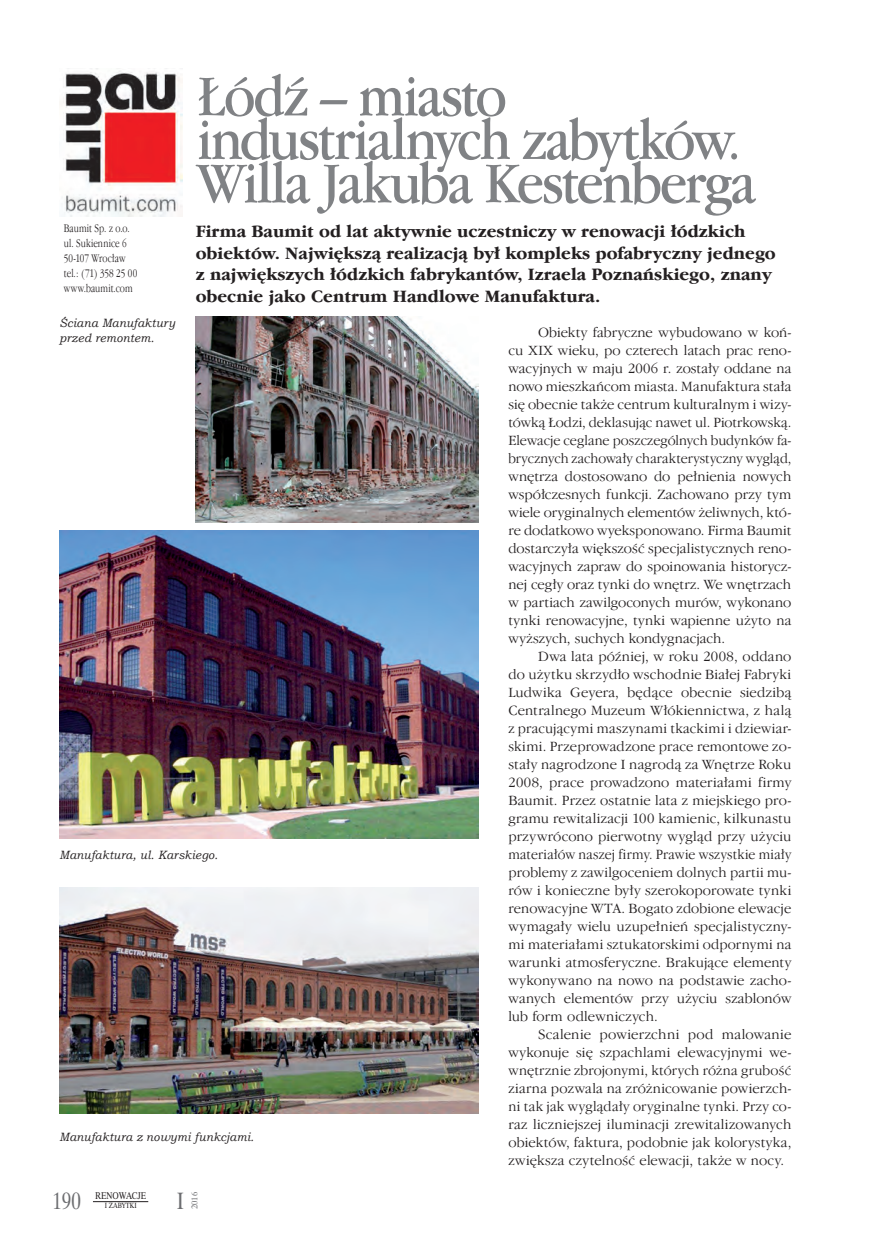
<style>
.page{position:relative;width:885px;height:1259px;background:#fff}
.page>*{position:absolute;margin:0;border:0;box-sizing:border-box;transform-origin:0 0}
.t1{font:60px/43.5px "Garmd ITC Bk PL";letter-spacing:-.035em;color:#808285;scale:.9 1}
.t2{font:23.55px "Dutch 801 Rm PL Roman A";color:#6c6d70;scale:.8 1}
.t3{font:700 18px/21.6px "Garmd ITC Bk PL";color:#231f20}
.t4{font:14.7px/18px "Garmd ITC Lt PL";letter-spacing:.005em;color:#231f20;text-align:justify}
.t5{font:italic 12px/14.2px "Bookman Old Style";letter-spacing:.015em;color:#231f20;scale:.95 1}
.t6{font:12px/15px "Garmd ITC Lt Nr PL";letter-spacing:.005em;color:#231f20;scale:.95 1}
.t7{font:9.75px "Dutch 801 Rm PL Roman A";color:#231f20;scale:.8 1}
.t8{font:8.4px "Dutch 801 Rm PL Roman A";color:#6c6d70}
.t9{font:7.5px "Dutch 801 Rm PL Roman A";color:#231f20;scale:.8 1}
</style>
<div class="page">
<hr style="left:93px;top:1201px;width:55px;height:1px;background:#231f20">
<img style="left:63px;top:68px;width:120px;height:149px">
<img style="left:60px;top:887px;width:418px;height:226px">
<img style="left:60px;top:530px;width:418px;height:308px">
<img style="left:196px;top:316px;width:282px;height:207px">
<h1 class="t1" style="left:197px;top:73px;width:622px">Łódź – miasto industrialnych zabytków.<br>Willa Jakuba Kestenberga</h1>
<p class="t6" style="left:64px;top:220px;width:79px">Baumit Sp. z o.o. ul. Sukiennice 6<br>50-107 Wrocław tel.: (71) 358 25 00 www.baumit.com</p>
<p class="t3" style="left:196px;top:221px;width:581px">Firma Baumit od lat aktywnie uczestniczy w renowacji łódzkich obiektów. Największą realizacją był kompleks pofabryczny jednego z największych łódzkich fabrykantów, Izraela Poznańskiego, znany obecnie jako Centrum Handlowe Manufaktura.</p>
<p class="t4" style="left:508px;top:323px;width:284px;text-indent:30px">Obiekty fabryczne wybudowano w koń&shy;cu XIX wieku, po czterech latach prac reno&shy;wacyjnych w maju 2006 r. zostały oddane na nowo mieszkańcom miasta. Manufaktura stała się obecnie także centrum kulturalnym i wizy&shy;tówką Łodzi, deklasując nawet ul. Piotrkowską.<br>Elewacje ceglane poszczególnych budynków fa&shy;brycznych zachowały charakterystyczny wygląd, wnętrza dostosowano do pełnienia nowych współczesnych funkcji. Zachowano przy tym wiele oryginalnych elementów żeliwnych, któ&shy;re dodatkowo wyeksponowano. Firma Baumit dostarczyła większość specjalistycznych reno&shy;wacyjnych zapraw do spoinowania historycz&shy;nej cegły oraz tynki do wnętrz. We wnętrzach w partiach zawilgoconych murów, wykonano tynki renowacyjne, tynki wapienne użyto na wyższych, suchych kondygnacjach.</p>
<p class="t4" style="left:508px;top:647px;width:284px;text-indent:30px">Dwa lata później, w roku 2008, oddano do użytku skrzydło wschodnie Białej Fabryki Ludwika Geyera, będące obecnie siedzibą Centralnego Muzeum Włókiennictwa, z halą z pracującymi maszynami tkackimi i dziewiar&shy;skimi. Przeprowadzone prace remontowe zo&shy;stały nagrodzone I nagrodą za Wnętrze Roku 2008, prace prowadzono materiałami firmy Baumit. Przez ostatnie lata z miejskiego pro&shy;gramu rewitalizacji 100 kamienic, kilkunastu przywrócono pierwotny wygląd przy użyciu materiałów naszej firmy. Prawie wszystkie miały problemy z zawilgoceniem dolnych partii mu&shy;rów i konieczne były szerokoporowate tynki renowacyjne WTA. Bogato zdobione elewacje wymagały wielu uzupełnień specjalistyczny&shy;mi materiałami sztukatorskimi odpornymi na warunki atmosferyczne. Brakujące elementy wykonywano na nowo na podstawie zacho&shy;wanych elementów przy użyciu szablonów lub form odlewniczych.</p>
<p class="t4" style="left:508px;top:1025px;width:284px;text-indent:30px">Scalenie powierzchni pod malowanie wykonuje się szpachlami elewacyjnymi we&shy;wnętrznie zbrojonymi, których różna grubość ziarna pozwala na zróżnicowanie powierzch&shy;ni tak jak wyglądały oryginalne tynki. Przy co&shy;raz liczniejszej iluminacji zrewitalizowanych obiektów, faktura, podobnie jak kolorystyka, zwiększa czytelność elewacji, także w nocy.</p>
<p class="t5" style="left:60px;top:316px;width:123px">Ściana Manufaktury przed remontem.</p>
<p class="t5" style="left:60px;top:847px;width:168px">Manufaktura, ul. Karskiego.</p>
<p class="t5" style="left:60px;top:1130px;width:206px">Manufaktura z nowymi funkcjami.</p>
<h2 class="t2" style="left:53px;top:1186px;width:37px">190</h2>
<p class="t9" style="left:105px;top:1201px;width:41px">I ZABYTKI</p>
<h2 class="t2" style="left:177px;top:1186px;width:10px">I</h2>
<p class="t8" style="left:189px;top:1209px;width:18px;rotate:-90deg">2016</p>
<p class="t7" style="left:95px;top:1190px;width:65px">RENOWACJE</p>
</div>
